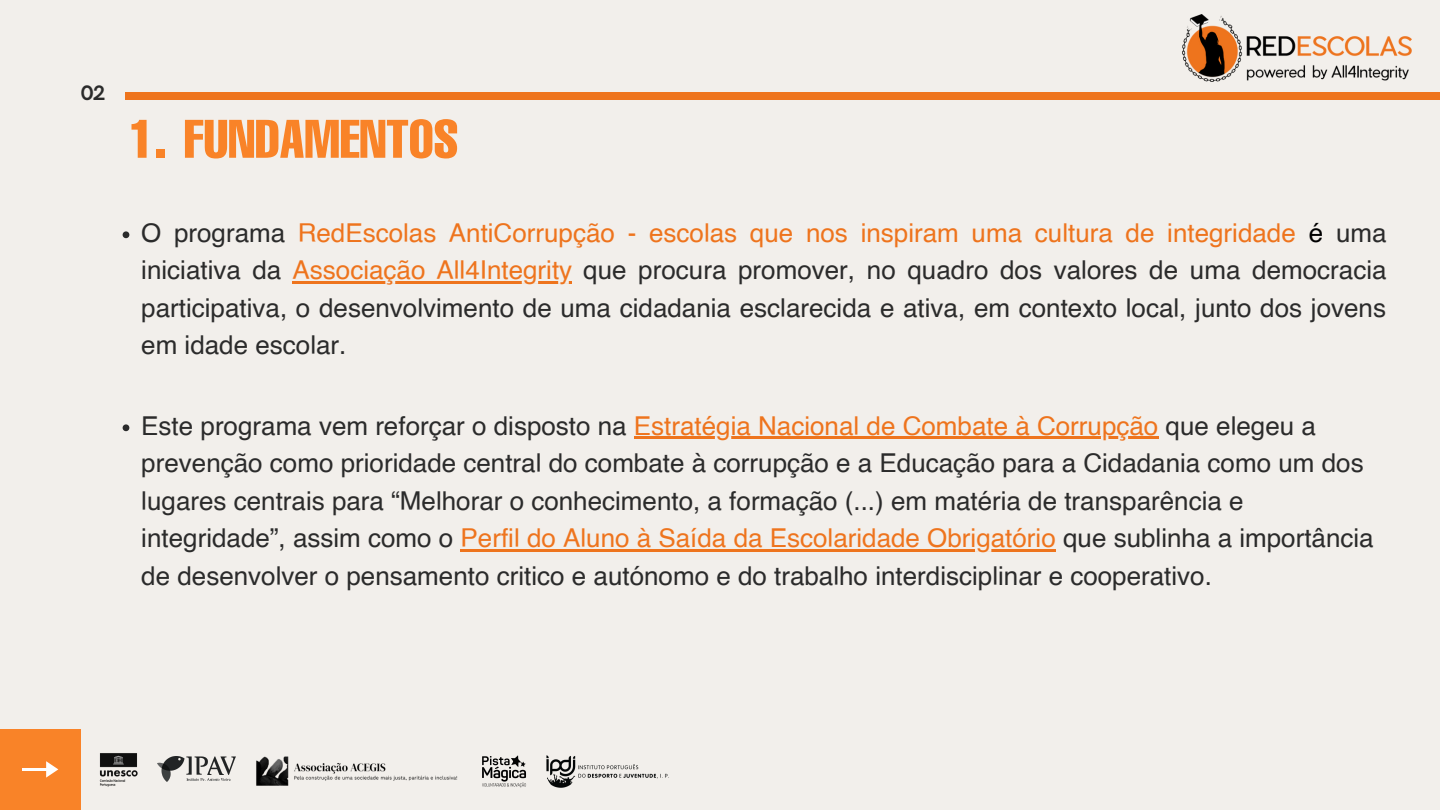
<style>
.page{position:relative;width:1440px;height:810px;background:#f2efeb}
.page>*{position:absolute;margin:0;border:0;box-sizing:border-box;transform-origin:0 0}
.t1{font:extra-condensed 53.3px "Helvetica";color:#f98328}
.t2{font:26px/37.5px "Helvetica";color:#2b2b2b;text-align:justify}
.t3{font:700 21px "HK Grotesk";color:#2b2b2b}
.s1{color:#ee741d}
.s2{color:#000}
</style>
<div class="page">
<div style="left:0;top:729px;width:81px;height:81px;background:#f98328"></div>
<hr style="left:22px;top:768px;width:27px;height:3px;background:#fff">
<svg style="left:46px;top:761px;width:12px;height:17px"></svg>
<div style="left:125px;top:92px;width:1315px;height:7px;background:#ee741d"></div>
<img style="left:1182px;top:14px;width:230px;height:68px">
<img style="left:157px;top:756px;width:78px;height:26px">
<img style="left:99px;top:753px;width:39px;height:34px">
<img style="left:482px;top:755px;width:44px;height:33px">
<img style="left:256px;top:756px;width:202px;height:30px">
<img style="left:546px;top:755px;width:123px;height:33px">
<svg style="left:123px;top:231px;width:6px;height:7px"></svg>
<hr style="left:293px;top:281px;width:279px;height:2px;background:#ee741d">
<svg style="left:123px;top:424px;width:6px;height:7px"></svg>
<hr style="left:634px;top:436px;width:524px;height:3px;background:#ee741d">
<hr style="left:461px;top:549px;width:595px;height:2px;background:#ee741d">
<p class="t3" style="left:81px;top:81px;width:26px">02</p>
<h1 class="t1" style="left:129px;top:105px;width:331px">1. FUNDAMENTOS</h1>
<p class="t2" style="left:141px;top:216px;width:1247px">O programa <span class="s1">RedEscolas AntiCorrupção - escolas que nos inspiram uma cultura de integridade</span> <span class="s2">é</span> uma iniciativa da <span class="s1">Associação All4Integrity</span> que procura promover, no quadro dos valores de uma democracia participativa, o desenvolvimento de uma cidadania esclarecida e ativa, em contexto local, junto dos jovens em idade escolar.</p>
<p class="t2" style="left:141px;top:409px;width:1234px;text-align:left">Este programa vem reforçar o disposto na <span class="s1">Estratégia Nacional de Combate à Corrupção</span> que elegeu a prevenção como prioridade central do combate à corrupção e a Educação para a Cidadania como um dos lugares centrais para “Melhorar o conhecimento, a formação (...) em matéria de transparência e integridade”, assim como o <span class="s1">Perfil do Aluno à Saída da Escolaridade Obrigatório</span> que sublinha a importância de desenvolver o pensamento critico e autónomo e do trabalho interdisciplinar e cooperativo.</p>
</div>
